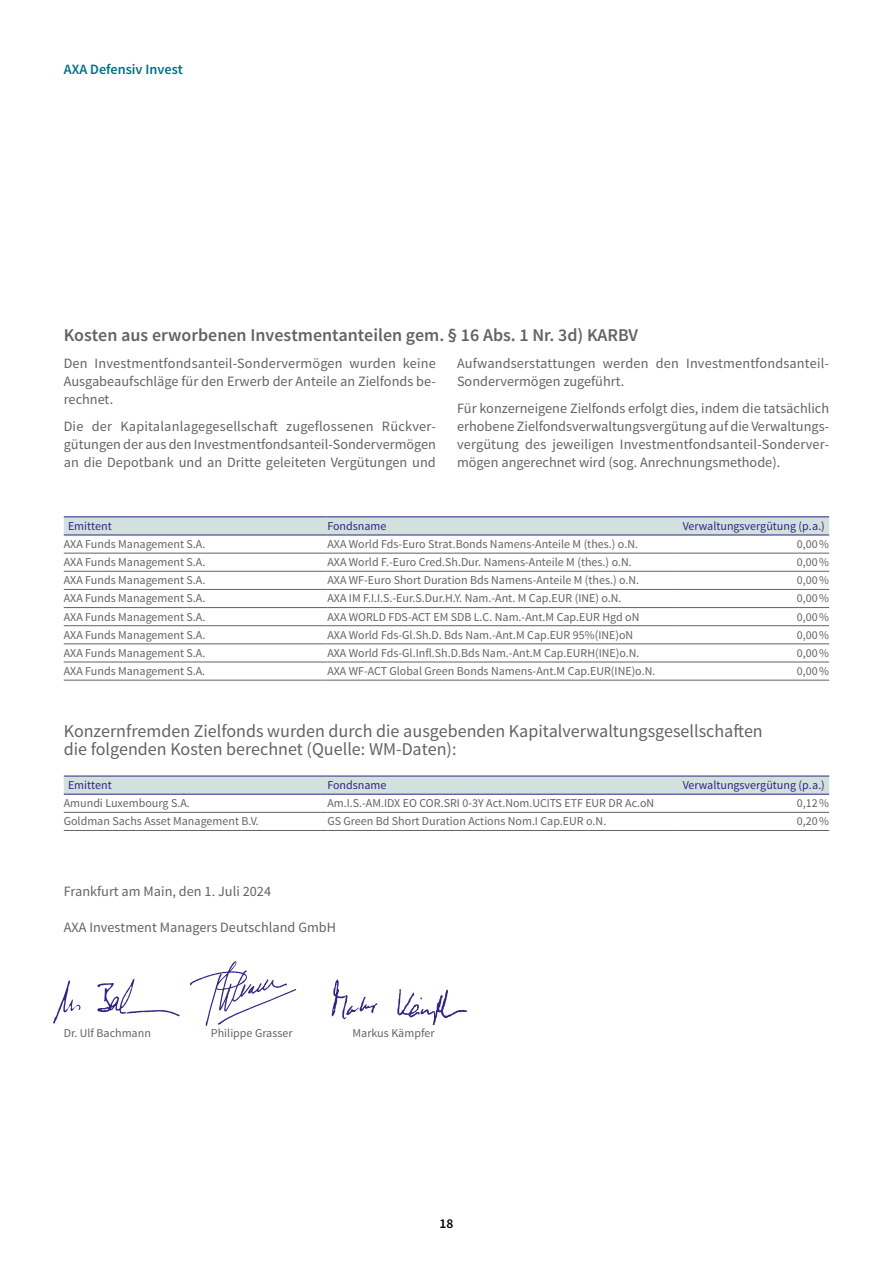
<style>
.page{position:relative;width:893px;height:1263px;background:#fff}
.page>*{position:absolute;margin:0;border:0;box-sizing:border-box;transform-origin:0 0}
.t1{font:18px/18px "Source Sans Pro";color:#636362}
.t2{font:600 18px "Source Sans Pro";color:#636362}
.t3{font:14.25px/18px "Source Sans Pro";color:#636362;text-align:justify}
.t4{font:600 14.25px "Source Sans Pro";color:#007282}
.t5{font:600 13.5px "Source Sans Pro";color:#000}
.t6{font:12px "Source Sans Pro";color:#636362}
.t7{font:12px "Source Sans Pro";color:#2f2483}
</style>
<div class="page">
<div style="left:64px;top:777px;width:765px;height:17px;background:#d2e1dd"></div>
<hr style="left:64px;top:812px;width:263px;height:1px;background:#636362">
<hr style="left:64px;top:830px;width:263px;height:1px;background:#636362">
<hr style="left:64px;top:776px;width:263px;height:1px;background:#2f2483">
<hr style="left:327px;top:776px;width:349px;height:1px;background:#2f2483">
<hr style="left:676px;top:776px;width:153px;height:1px;background:#2f2483">
<hr style="left:64px;top:794px;width:263px;height:1px;background:#2f2483">
<hr style="left:676px;top:794px;width:153px;height:1px;background:#2f2483">
<hr style="left:676px;top:812px;width:153px;height:1px;background:#636362">
<hr style="left:676px;top:830px;width:153px;height:1px;background:#636362">
<hr style="left:327px;top:794px;width:349px;height:1px;background:#2f2483">
<hr style="left:327px;top:812px;width:349px;height:1px;background:#636362">
<hr style="left:327px;top:830px;width:349px;height:1px;background:#636362">
<svg style="left:64px;top:517px;width:765px;height:18px;background:#cad7d8"></svg>
<hr style="left:64px;top:553px;width:263px;height:1px;background:#636362">
<hr style="left:64px;top:571px;width:263px;height:1px;background:#636362">
<hr style="left:64px;top:589px;width:263px;height:1px;background:#636362">
<hr style="left:64px;top:607px;width:263px;height:1px;background:#636362">
<hr style="left:64px;top:625px;width:263px;height:1px;background:#636362">
<hr style="left:64px;top:643px;width:263px;height:1px;background:#636362">
<hr style="left:64px;top:662px;width:263px;height:1px;background:#636362">
<hr style="left:64px;top:680px;width:263px;height:1px;background:#636362">
<hr style="left:64px;top:516px;width:263px;height:1px;background:#2f2483">
<hr style="left:327px;top:516px;width:349px;height:1px;background:#2f2483">
<hr style="left:676px;top:516px;width:153px;height:1px;background:#2f2483">
<hr style="left:64px;top:535px;width:263px;height:1px;background:#2f2483">
<hr style="left:676px;top:535px;width:153px;height:1px;background:#2f2483">
<hr style="left:676px;top:553px;width:153px;height:1px;background:#636362">
<hr style="left:676px;top:571px;width:153px;height:1px;background:#636362">
<hr style="left:676px;top:589px;width:153px;height:1px;background:#636362">
<hr style="left:676px;top:607px;width:153px;height:1px;background:#636362">
<hr style="left:676px;top:625px;width:153px;height:1px;background:#636362">
<hr style="left:676px;top:643px;width:153px;height:1px;background:#636362">
<hr style="left:676px;top:662px;width:153px;height:1px;background:#636362">
<hr style="left:676px;top:680px;width:153px;height:1px;background:#636362">
<hr style="left:327px;top:535px;width:349px;height:1px;background:#2f2483">
<hr style="left:327px;top:553px;width:349px;height:1px;background:#636362">
<hr style="left:327px;top:571px;width:349px;height:1px;background:#636362">
<hr style="left:327px;top:589px;width:349px;height:1px;background:#636362">
<hr style="left:327px;top:607px;width:349px;height:1px;background:#636362">
<hr style="left:327px;top:625px;width:349px;height:1px;background:#636362">
<hr style="left:327px;top:643px;width:349px;height:1px;background:#636362">
<hr style="left:327px;top:662px;width:349px;height:1px;background:#636362">
<hr style="left:327px;top:680px;width:349px;height:1px;background:#636362">
<img style="left:53px;top:979px;width:127px;height:45px">
<img style="left:190px;top:961px;width:107px;height:65px">
<img style="left:332px;top:979px;width:135px;height:46px">
<p class="t4" style="left:64px;top:61px;width:121px">AXA Defensiv Invest</p>
<h1 class="t2" style="left:64px;top:324px;width:576px">Kosten aus erworbenen Investmentanteilen gem. § 16 Abs. 1 Nr. 3d) KARBV</h1>
<p class="t3" style="left:64px;top:354px;width:374px">Den Investmentfondsanteil-Sondervermögen wurden keine Ausgabeaufschläge für den Erwerb der Anteile an Zielfonds be&shy;rechnet.</p>
<p class="t3" style="left:64px;top:417px;width:374px">Die der Kapitalanlagegesellschaft zugeflossenen Rückver&shy;gütungen der aus den Investmentfondsanteil-Sondervermögen an die Depotbank und an Dritte geleiteten Vergütungen und</p>
<p class="t3" style="left:457px;top:354px;width:373px">Aufwandserstattungen werden den Investmentfondsanteil-<br>Sondervermögen zugeführt.</p>
<p class="t3" style="left:457px;top:399px;width:374px">Für konzerneigene Zielfonds erfolgt dies, indem die tatsächlich erhobene Zielfondsverwaltungsvergütung auf die Verwaltungs&shy;vergütung des jeweiligen Investmentfondsanteil-Sonderver&shy;mögen angerechnet wird (sog. Anrechnungsmethode).</p>
<p class="t7" style="left:68px;top:519px;width:45px">Emittent</p>
<p class="t7" style="left:327px;top:519px;width:61px">Fondsname</p>
<p class="t7" style="left:683px;top:519px;width:144px">Verwaltungsvergütung (p.a.)</p>
<p class="t6" style="left:64px;top:537px;width:143px">AXA Funds Management S.A.</p>
<p class="t6" style="left:327px;top:537px;width:312px">AXA World Fds-Euro Strat.Bonds Namens-Anteile M (thes.) o.N.</p>
<p class="t6" style="left:797px;top:537px;width:34px">0,00%</p>
<p class="t6" style="left:64px;top:555px;width:143px">AXA Funds Management S.A.</p>
<p class="t6" style="left:327px;top:555px;width:306px">AXA World F.-Euro Cred.Sh.Dur. Namens-Anteile M (thes.) o.N.</p>
<p class="t6" style="left:797px;top:555px;width:34px">0,00%</p>
<p class="t6" style="left:64px;top:573px;width:143px">AXA Funds Management S.A.</p>
<p class="t6" style="left:327px;top:573px;width:313px">AXA WF-Euro Short Duration Bds Namens-Anteile M (thes.) o.N.</p>
<p class="t6" style="left:797px;top:573px;width:34px">0,00%</p>
<p class="t6" style="left:64px;top:591px;width:143px">AXA Funds Management S.A.</p>
<p class="t6" style="left:327px;top:591px;width:296px">AXA IM F.I.I.S.-Eur.S.Dur.H.Y. Nam.-Ant. M Cap.EUR (INE) o.N.</p>
<p class="t6" style="left:797px;top:591px;width:34px">0,00%</p>
<p class="t6" style="left:64px;top:609px;width:143px">AXA Funds Management S.A.</p>
<p class="t6" style="left:327px;top:609px;width:313px">AXA WORLD FDS-ACT EM SDB L.C. Nam.-Ant.M Cap.EUR Hgd oN</p>
<p class="t6" style="left:797px;top:609px;width:34px">0,00%</p>
<p class="t6" style="left:64px;top:627px;width:143px">AXA Funds Management S.A.</p>
<p class="t6" style="left:327px;top:627px;width:307px">AXA World Fds-Gl.Sh.D. Bds Nam.-Ant.M Cap.EUR 95%(INE)oN</p>
<p class="t6" style="left:797px;top:627px;width:34px">0,00%</p>
<p class="t6" style="left:64px;top:645px;width:143px">AXA Funds Management S.A.</p>
<p class="t6" style="left:327px;top:645px;width:314px">AXA World Fds-Gl.Infl.Sh.D.Bds Nam.-Ant.M Cap.EURH(INE)o.N.</p>
<p class="t6" style="left:797px;top:645px;width:34px">0,00%</p>
<p class="t6" style="left:64px;top:664px;width:143px">AXA Funds Management S.A.</p>
<p class="t6" style="left:327px;top:664px;width:330px">AXA WF-ACT Global Green Bonds Namens-Ant.M Cap.EUR(INE)o.N.</p>
<p class="t6" style="left:797px;top:664px;width:34px">0,00%</p>
<h1 class="t1" style="left:64px;top:722px;width:700px">Konzernfremden Zielfonds wurden durch die ausgebenden Kapitalverwaltungsgesellschaften die folgenden Kosten berechnet (Quelle: WM-Daten):</h1>
<p class="t7" style="left:68px;top:778px;width:45px">Emittent</p>
<p class="t7" style="left:327px;top:778px;width:61px">Fondsname</p>
<p class="t7" style="left:683px;top:778px;width:144px">Verwaltungsvergütung (p.a.)</p>
<p class="t6" style="left:64px;top:796px;width:128px">Amundi Luxembourg S.A.</p>
<p class="t6" style="left:327px;top:796px;width:328px">Am.I.S.-AM.IDX EO COR.SRI 0-3Y Act.Nom.UCITS ETF EUR DR Ac.oN</p>
<p class="t6" style="left:797px;top:796px;width:34px">0,12%</p>
<p class="t6" style="left:64px;top:814px;width:197px">Goldman Sachs Asset Management B.V.</p>
<p class="t6" style="left:327px;top:814px;width:280px">GS Green Bd Short Duration Actions Nom.I Cap.EUR o.N.</p>
<p class="t6" style="left:797px;top:814px;width:34px">0,20%</p>
<p class="t3" style="left:64px;top:883px;width:209px">Frankfurt am Main, den 1. Juli 2024</p>
<p class="t3" style="left:64px;top:919px;width:274px">AXA Investment Managers Deutschland GmbH</p>
<p class="t6" style="left:64px;top:1026px;width:89px">Dr. Ulf Bachmann</p>
<p class="t6" style="left:211px;top:1026px;width:83px">Philippe Grasser</p>
<p class="t6" style="left:353px;top:1026px;width:83px">Markus Kämpfer</p>
<p class="t5" style="left:440px;top:1215px;width:15px">18</p>
</div>
